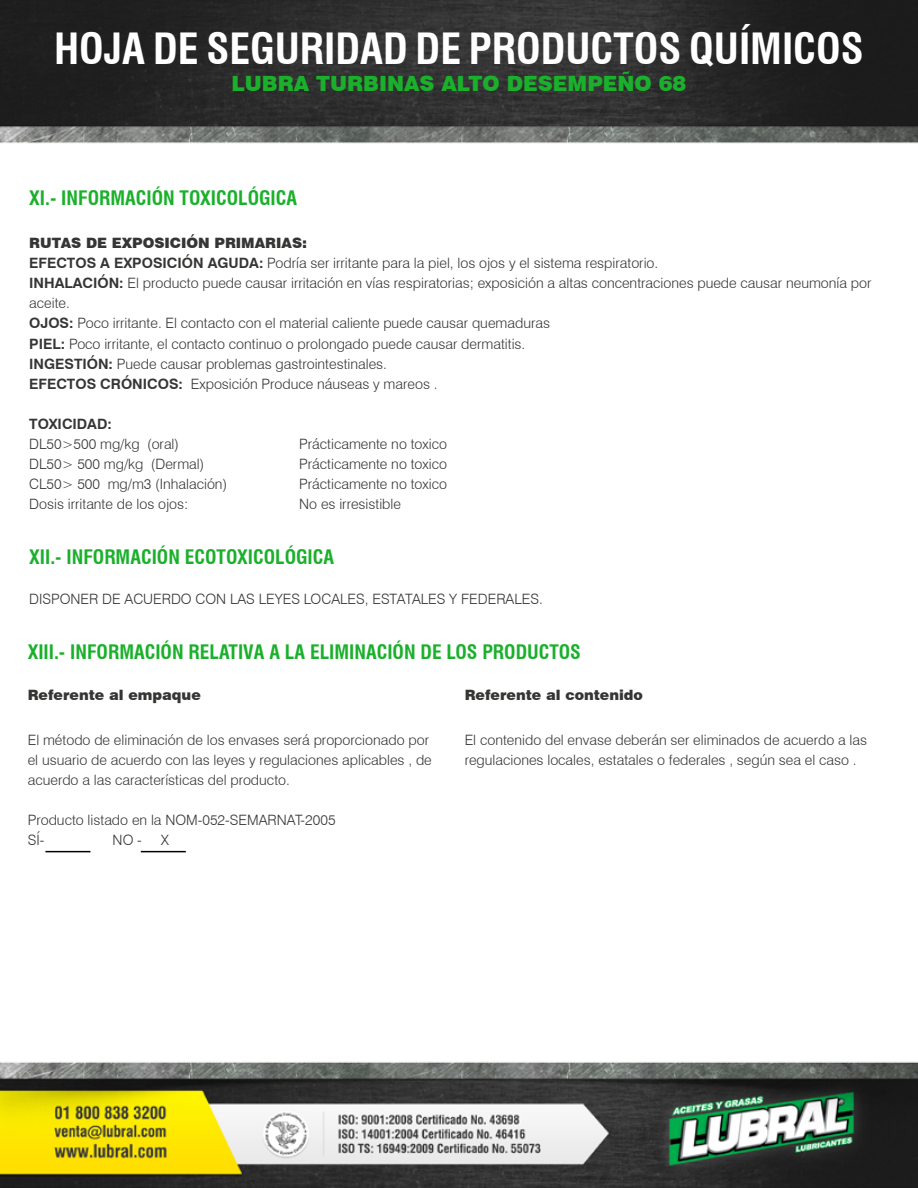
<style>
.page{position:relative;width:918px;height:1188px;background:#fff}
.page>*{position:absolute;margin:0;border:0;box-sizing:border-box;transform-origin:0 0}
.t1{font:700 condensed 42px "Swiss 721 BT";color:#fff}
.t2{font:900 21px "Swiss 721 BT";color:#1bb02c}
.t3{font:700 condensed 19.5px "Swiss 721 BT";color:#1bb02c}
.t4{font:300 14.25px/20.1px "Swiss 721 BT";color:#353534}
.t5{font:900 14.25px "Swiss 721 BT";color:#353534}
.t6{font:700 14.25px "Swiss 721 BT";color:#353534}
.s1{font-weight:900}
.s2{font-weight:700}
</style>
<div class="page">
<img style="left:0;top:0;width:918px;height:1188px">
<hr style="left:45px;top:851px;width:45px;height:1px;background:#000">
<hr style="left:141px;top:851px;width:45px;height:1px;background:#000">
<h1 class="t1" style="left:54px;top:24px;width:811px">HOJA DE SEGURIDAD DE PRODUCTOS QUÍMICOS</h1>
<h2 class="t2" style="left:232px;top:71px;width:456px">LUBRA TURBINAS ALTO DESEMPEÑO 68</h2>
<h3 class="t3" style="left:29px;top:186px;width:269px">XI.- INFORMACIÓN TOXICOLÓGICA</h3>
<p class="t4" style="left:29px;top:233px;width:844px"><span class="s1">RUTAS DE EXPOSICIÓN PRIMARIAS:<br></span><span class="s2">EFECTOS A EXPOSICIÓN AGUDA:</span> Podría ser irritante para la piel, los ojos y el sistema respiratorio.<br><span class="s2">INHALACIÓN:</span> El producto puede causar irritación en vías respiratorias; exposición a altas concentraciones puede causar neumonía por aceite.<br><span class="s2">OJOS:</span> Poco irritante. El contacto con el material caliente puede causar quemaduras<br><span class="s2">PIEL:</span> Poco irritante, el contacto continuo o prolongado puede causar dermatitis.<br><span class="s2">INGESTIÓN:</span> Puede causar problemas gastrointestinales.<br><span class="s2">EFECTOS CRÓNICOS:</span> Exposición Produce náuseas y mareos .</p>
<p class="t6" style="left:29px;top:415px;width:84px">TOXICIDAD:</p>
<p class="t4" style="left:29px;top:434px;width:151px">DL50&gt;500 mg/kg (oral)</p>
<p class="t4" style="left:299px;top:434px;width:149px">Prácticamente no toxico</p>
<p class="t4" style="left:29px;top:454px;width:177px">DL50&gt; 500 mg/kg (Dermal)</p>
<p class="t4" style="left:299px;top:454px;width:149px">Prácticamente no toxico</p>
<p class="t4" style="left:29px;top:474px;width:199px">CL50&gt; 500 mg/m3 (Inhalación)</p>
<p class="t4" style="left:299px;top:474px;width:149px">Prácticamente no toxico</p>
<p class="t4" style="left:29px;top:494px;width:161px">Dosis irritante de los ojos:</p>
<p class="t4" style="left:299px;top:494px;width:103px">No es irresistible</p>
<h3 class="t3" style="left:29px;top:545px;width:306px">XII.- INFORMACIÓN ECOTOXICOLÓGICA</h3>
<p class="t4" style="left:29px;top:589px;width:515px">DISPONER DE ACUERDO CON LAS LEYES LOCALES, ESTATALES Y FEDERALES.</p>
<h3 class="t3" style="left:28px;top:640px;width:555px">XIII.- INFORMACIÓN RELATIVA A LA ELIMINACIÓN DE LOS PRODUCTOS</h3>
<p class="t5" style="left:28px;top:686px;width:175px">Referente al empaque</p>
<p class="t4" style="left:28px;top:729px;width:406px">El método de eliminación de los envases será proporcionado por el usuario de acuerdo con las leyes y regulaciones aplicables , de acuerdo a las características del producto.</p>
<p class="t4" style="left:28px;top:810px;width:309px">Producto listado en la NOM-052-SEMARNAT-2005<br>SÍ-</p>
<p class="t4" style="left:113px;top:830px;width:31px">NO -</p>
<p class="t4" style="left:161px;top:830px;width:10px">X</p>
<p class="t5" style="left:465px;top:686px;width:180px">Referente al contenido</p>
<p class="t4" style="left:465px;top:729px;width:404px">El contenido del envase deberán ser eliminados de acuerdo a las regulaciones locales, estatales o federales , según sea el caso .</p>
</div>
